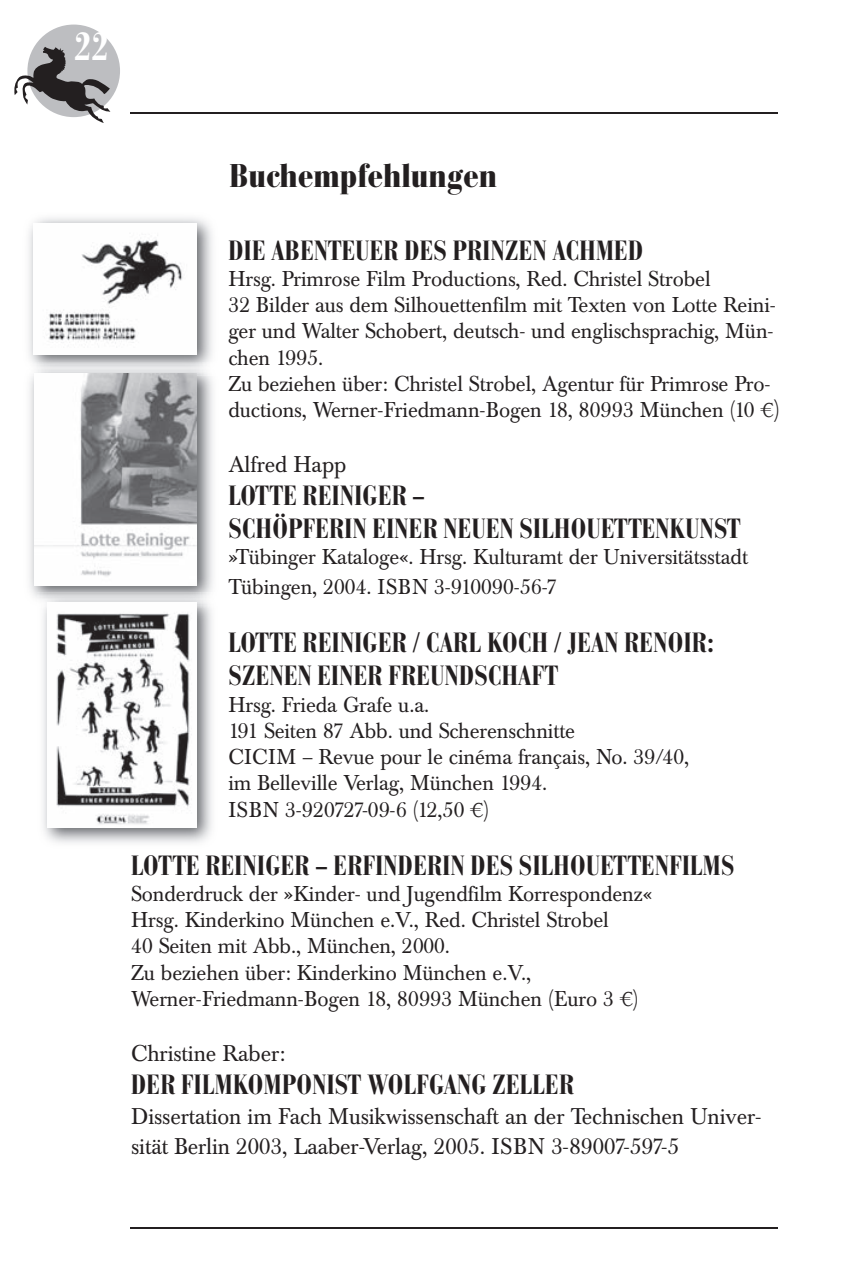
<style>
.page{position:relative;width:851px;height:1276px;background:#fff}
.page>*{position:absolute;margin:0;border:0;box-sizing:border-box;transform-origin:0 0}
.t1{font:500 40px "Bodoni Bert Con BQ";color:#fff}
.t2{font:700 32.5px "Bodoni Bauer Condensed BQ";color:#231f20}
.t3{font:500 27.5px/33px "Bodoni Bauer Condensed BQ";letter-spacing:.015em;color:#231f20}
.t4{font:22.5px/30px "Baskerville BQ";letter-spacing:-.005em;color:#231f20}
.t5{font:21.25px/26.2px "Baskerville BQ";letter-spacing:-.005em;color:#231f20}
.s1{font-family:"Euro Serif EF Eight"}
.s2{font-size:22.5px}
</style>
<div class="page">
<div style="left:27px;top:25px;width:93px;height:92px;background:#bdbec1;border-radius:50%"></div>
<svg style="left:14px;top:47px;width:96px;height:76px"></svg>
<hr style="left:130px;top:1227px;width:647px;height:2px;background:#231f20">
<hr style="left:130px;top:112px;width:647px;height:1px;background:#231f20">
<img style="left:29px;top:218px;width:184px;height:380px">
<img style="left:34px;top:223px;width:163px;height:131px">
<img style="left:29px;top:362px;width:184px;height:13px">
<img style="left:35px;top:374px;width:162px;height:211px">
<img style="left:38px;top:592px;width:175px;height:251px">
<img style="left:48px;top:602px;width:149px;height:225px">
<h1 class="t1" style="left:74px;top:31px;width:36px">22</h1>
<h2 class="t2" style="left:229px;top:163px;width:269px">Buchempfehlungen</h2>
<p class="t3" style="left:228px;top:236px;width:416px">DIE ABENTEUER DES PRINZEN ACHMED</p>
<p class="t5" style="left:228px;top:267px;width:553px">Hrsg. Primrose Film Productions, Red. Christel Strobel<br>32 Bilder aus dem Silhouettenfilm mit Texten von Lotte Reini&shy;ger und Walter Schobert, deutsch- und englischsprachig, Mün&shy;chen 1995.<br>Zu beziehen über: Christel Strobel, Agentur für Primrose Pro&shy;ductions, Werner-Friedmann-Bogen 18, 80993 München (10 <span class="s1">l</span><span class="s2">)</span></p>
<p class="t4" style="left:228px;top:452px;width:120px">Alfred Happ</p>
<p class="t3" style="left:228px;top:481px;width:513px">LOTTE REINIGER –<br>SCHÖPFERIN EINER NEUEN SILHOUETTENKUNST</p>
<p class="t5" style="left:228px;top:544px;width:521px;line-height:30px">»Tübinger Kataloge«. Hrsg. Kulturamt der Universitätsstadt<br>Tübingen, 2004. ISBN 3-910090-56-7</p>
<p class="t3" style="left:228px;top:629px;width:486px">LOTTE REINIGER / CARL KOCH / JEAN RENOIR:<br>SZENEN EINER FREUNDSCHAFT</p>
<p class="t5" style="left:228px;top:693px;width:462px">Hrsg. Frieda Grafe u.a.<br>191 Seiten 87 Abb. und Scherenschnitte<br>CICIM – Revue pour le cinéma français, No. 39/40, im Belleville Verlag, München 1994.<br>ISBN 3-920727-09-6 (12,50 <span class="s1">l</span>)</p>
<p class="t3" style="left:131px;top:851px;width:604px">LOTTE REINIGER – ERFINDERIN DES SILHOUETTENFILMS</p>
<p class="t5" style="left:131px;top:882px;width:522px">Sonderdruck der »Kinder- und Jugendfilm Korrespondenz« Hrsg. Kinderkino München e.V., Red. Christel Strobel<br>40 Seiten mit Abb., München, 2000.<br>Zu beziehen über: Kinderkino München e.V., Werner-Friedmann-Bogen 18, 80993 München (Euro 3 <span class="s1">l</span>)</p>
<p class="t4" style="left:131px;top:1040px;width:156px">Christine Raber:</p>
<p class="t3" style="left:131px;top:1070px;width:444px">DER FILMKOMPONIST WOLFGANG ZELLER</p>
<p class="t4" style="left:131px;top:1103px;width:631px">Dissertation im Fach Musikwissenschaft an der Technischen Univer&shy;sität Berlin 2003, Laaber-Verlag, 2005. ISBN 3-89007-597-5</p>
</div>
